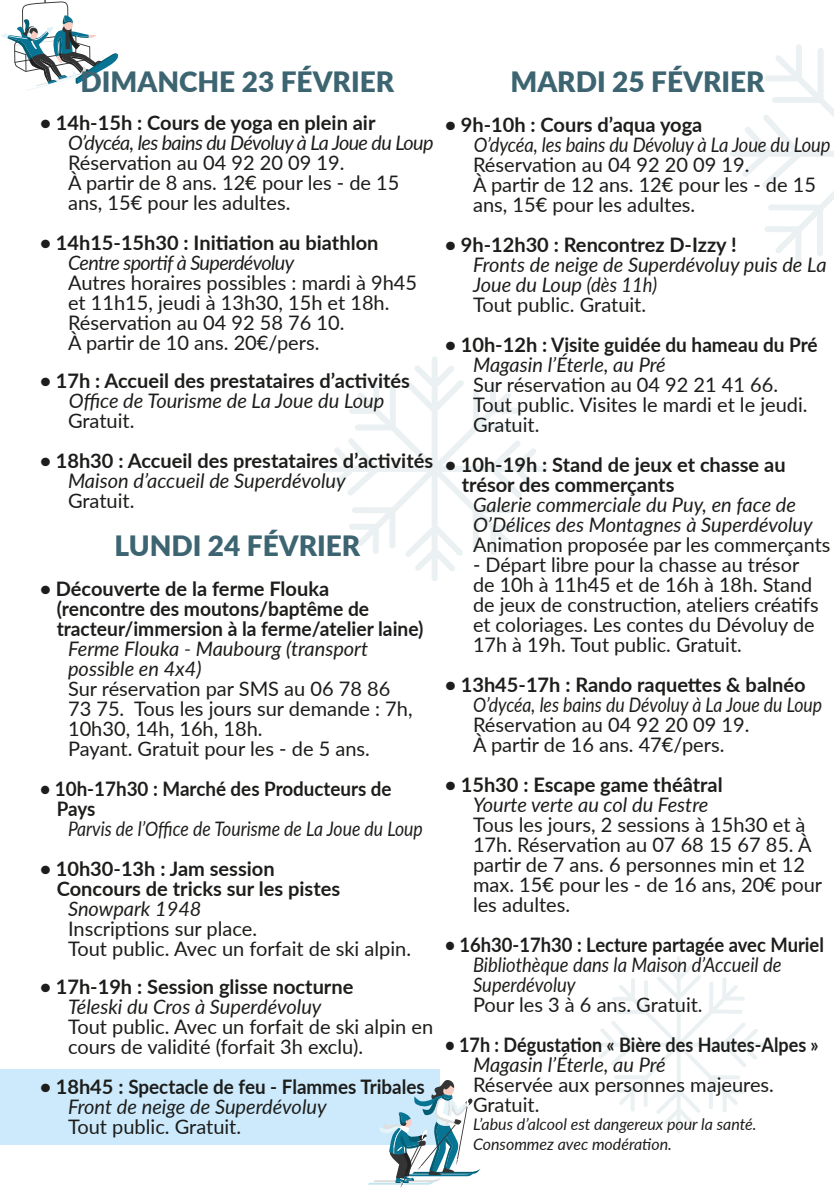
<style>
.page{position:relative;width:834px;height:1191px;background:#fff}
.page>*{position:absolute;margin:0;border:0;box-sizing:border-box;transform-origin:0 0}
.t1{font:900 28px "Lato";color:#3d6571}
.t2{font:20px/20px "Lato";color:#1d1d1b}
.t3{font:700 20px/20px "Lato";color:#1d1d1b;text-align:center}
.t4{font:italic 20px/20px "Lato";color:#1d1d1b}
.t5{font:italic 20px/20px "Lato";color:#1d1d1b;scale:.92 1}
.t6{font:italic 20px "Lato";color:#1d1d1b;scale:.88 1}
.t7{font:700 20px "Lato";color:#1d1d1b;scale:.96 1}
.t8{font:italic 20px "Lato";letter-spacing:-.03em;color:#1d1d1b}
.t9{font:700 20px "Lato";color:#1d1d1b;scale:.92 1}
.t10{font:700 20px "Lato";color:#1d1d1b;scale:.9 1}
.t11{font:700 20px "Lato";color:#1d1d1b;scale:.94 1}
.t12{font:italic 16px/20px "Lato";color:#1d1d1b}
.s1{font-weight:400;font-style:italic}
.s2{font-weight:700;font-style:normal}
.s3{font-style:italic}
</style>
<div class="page">
<svg style="left:593px;top:1043px;width:172px;height:3px"></svg>
<svg style="left:595px;top:959px;width:166px;height:170px"></svg>
<div style="left:732px;top:151px;width:101px;height:6px;background:#ebf1f2"></div>
<svg style="left:742px;top:44px;width:91px;height:220px"></svg>
<div style="left:0;top:1069px;width:439px;height:75px;background:#cceafc"></div>
<svg style="left:1px;top:0;width:118px;height:91px"></svg>
<div style="left:325px;top:466px;width:220px;height:6px;background:#ebf1f2"></div>
<svg style="left:332px;top:360px;width:204px;height:217px"></svg>
<svg style="left:367px;top:1080px;width:113px;height:108px"></svg>
<p class="t1" style="left:80px;top:60px;width:315px">DIMANCHE 23 FÉVRIER</p>
<p class="t3" style="left:40px;top:111px;width:337px">• 14h-15h : Cours de yoga en plein air</p>
<p class="t8" style="left:68px;top:128px;width:367px">O’dycéa, les bains du Dévoluy à La Joue du Loup</p>
<p class="t2" style="left:68px;top:151px;width:278px">Réservation au 04 92 20 09 19.</p>
<p class="t2" style="left:68px;top:171px;width:333px">À partir de 8 ans. 12€ pour les - de 15 ans, 15€ pour les adultes.</p>
<p class="t3" style="left:40px;top:231px;width:340px">• 14h15-15h30 : Initiation au biathlon</p>
<p class="t8" style="left:68px;top:248px;width:228px">Centre sportif à Superdévoluy</p>
<p class="t2" style="left:68px;top:271px;width:350px">Autres horaires possibles : mardi à 9h45 et 11h15, jeudi à 13h30, 15h et 18h.<br>Réservation au 04 92 58 76 10.</p>
<p class="t2" style="left:68px;top:331px;width:253px">À partir de 10 ans. 20€/pers.</p>
<p class="t3" style="left:40px;top:369px;width:372px">• 17h : Accueil des prestataires d’activités<br><span class="s1">Office de Tourisme de La Joue du Loup</span></p>
<p class="t2" style="left:68px;top:409px;width:68px">Gratuit.</p>
<p class="t3" style="left:40px;top:449px;width:395px">• 18h30 : Accueil des prestataires d’activités</p>
<p class="t4" style="left:68px;top:469px;width:279px">Maison d’accueil de Superdévoluy</p>
<p class="t2" style="left:68px;top:489px;width:68px">Gratuit.</p>
<p class="t1" style="left:114px;top:524px;width:247px">LUNDI 24 FÉVRIER</p>
<p class="t3" style="left:40px;top:577px;width:291px">• Découverte de la ferme Flouka</p>
<p class="t7" style="left:57px;top:594px;width:327px">(rencontre des moutons/baptême de</p>
<p class="t7" style="left:57px;top:614px;width:383px">tracteur/immersion à la ferme/atelier laine)</p>
<p class="t4" style="left:68px;top:637px;width:301px">Ferme Flouka - Maubourg (transport possible en 4x4)</p>
<p class="t2" style="left:68px;top:677px;width:346px">Sur réservation par SMS au 06 78 86<br>73 75. Tous les jours sur demande : 7h,<br>10h30, 14h, 16h, 18h.</p>
<p class="t2" style="left:68px;top:737px;width:303px">Payant. Gratuit pour les - de 5 ans.</p>
<p class="t11" style="left:40px;top:774px;width:376px">• 10h-17h30 : Marché des Producteurs de</p>
<p class="t11" style="left:57px;top:794px;width:43px">Pays</p>
<p class="t6" style="left:68px;top:814px;width:404px">Parvis de l’Office de Tourisme de La Joue du Loup</p>
<p class="t3" style="left:40px;top:857px;width:236px">• 10h30-13h : Jam session</p>
<p class="t3" style="left:57px;top:877px;width:285px">Concours de tricks sur les pistes</p>
<p class="t4" style="left:68px;top:897px;width:135px">Snowpark 1948</p>
<p class="t2" style="left:68px;top:917px;width:190px">Inscriptions sur place.</p>
<p class="t2" style="left:68px;top:937px;width:344px">Tout public. Avec un forfait de ski alpin.</p>
<p class="t3" style="left:40px;top:975px;width:315px">• 17h-19h : Session glisse nocturne</p>
<p class="t4" style="left:68px;top:995px;width:255px">Téleski du Cros à Superdévoluy</p>
<p class="t2" style="left:68px;top:1015px;width:366px">Tout public. Avec un forfait de ski alpin en cours de validité (forfait 3h exclu).</p>
<p class="t3" style="left:40px;top:1075px;width:386px">• 18h45 : Spectacle de feu - Flammes Tribales</p>
<p class="t4" style="left:68px;top:1095px;width:260px">Front de neige de Superdévoluy</p>
<p class="t2" style="left:68px;top:1115px;width:174px">Tout public. Gratuit.</p>
<p class="t1" style="left:510px;top:60px;width:255px">MARDI 25 FÉVRIER</p>
<p class="t5" style="left:474px;top:113px;width:389px;text-indent:-29px"><span class="s2">• 9h-10h : Cours d’aqua yoga<br></span>O’dycéa, les bains du Dévoluy à La Joue du Loup</p>
<p class="t2" style="left:473px;top:153px;width:278px">Réservation au 04 92 20 09 19.</p>
<p class="t2" style="left:473px;top:173px;width:344px">À partir de 12 ans. 12€ pour les - de 15 ans, 15€ pour les adultes.</p>
<p class="t3" style="left:444px;top:233px;width:293px">• 9h-12h30 : Rencontrez D-Izzy !</p>
<p class="t4" style="left:473px;top:253px;width:355px">Fronts de neige de Superdévoluy puis de La<br>Joue du Loup (dès 11h)</p>
<p class="t2" style="left:473px;top:293px;width:174px">Tout public. Gratuit.</p>
<p class="t3" style="left:444px;top:333px;width:374px">• 10h-12h : Visite guidée du hameau du Pré</p>
<p class="t2" style="left:473px;top:353px;width:306px"><span class="s3">Magasin l’Éterle, au Pré<br></span>Sur réservation au 04 92 21 41 66.</p>
<p class="t2" style="left:473px;top:393px;width:336px">Tout public. Visites le mardi et le jeudi.<br>Gratuit.</p>
<p class="t3" style="left:444px;top:453px;width:342px">• 10h-19h : Stand de jeux et chasse au</p>
<p class="t3" style="left:461px;top:473px;width:214px">trésor des commerçants</p>
<p class="t4" style="left:473px;top:493px;width:341px">Galerie commerciale du Puy, en face de<br>O’Délices des Montagnes à Superdévoluy</p>
<p class="t2" style="left:473px;top:533px;width:359px">Animation proposée par les commerçants</p>
<p class="t2" style="left:473px;top:553px;width:347px">- Départ libre pour la chasse au trésor de 10h à 11h45 et de 16h à 18h. Stand de jeux de construction, ateliers créatifs et coloriages. Les contes du Dévoluy de 17h à 19h. Tout public. Gratuit.</p>
<p class="t3" style="left:444px;top:673px;width:362px">• 13h45-17h : Rando raquettes &amp; balnéo</p>
<p class="t6" style="left:473px;top:690px;width:398px">O’dycéa, les bains du Dévoluy à La Joue du Loup</p>
<p class="t2" style="left:473px;top:713px;width:278px">Réservation au 04 92 20 09 19.<br>À partir de 16 ans. 47€/pers.</p>
<p class="t3" style="left:444px;top:773px;width:279px">• 15h30 : Escape game théâtral</p>
<p class="t4" style="left:473px;top:793px;width:237px">Yourte verte au col du Festre</p>
<p class="t2" style="left:473px;top:813px;width:350px">Tous les jours, 2 sessions à 15h30 et à<br>17h. Réservation au 07 68 15 67 85. À partir de 7 ans. 6 personnes min et 12 max. 15€ pour les - de 16 ans, 20€ pour les adultes.</p>
<p class="t9" style="left:444px;top:930px;width:414px">• 16h30-17h30 : Lecture partagée avec Muriel</p>
<p class="t5" style="left:473px;top:953px;width:337px">Bibliothèque dans la Maison d’Accueil de<br>Superdévoluy</p>
<p class="t2" style="left:473px;top:993px;width:231px">Pour les 3 à 6 ans. Gratuit.</p>
<p class="t10" style="left:444px;top:1030px;width:417px">• 17h : Dégustation « Bière des Hautes-Alpes »</p>
<p class="t4" style="left:473px;top:1053px;width:194px">Magasin l’Éterle, au Pré</p>
<p class="t2" style="left:473px;top:1073px;width:302px">Réservée aux personnes majeures.<br>Gratuit.</p>
<p class="t12" style="left:473px;top:1113px;width:285px">L’abus d’alcool est dangereux pour la santé.<br>Consommez avec modération.</p>
</div>
